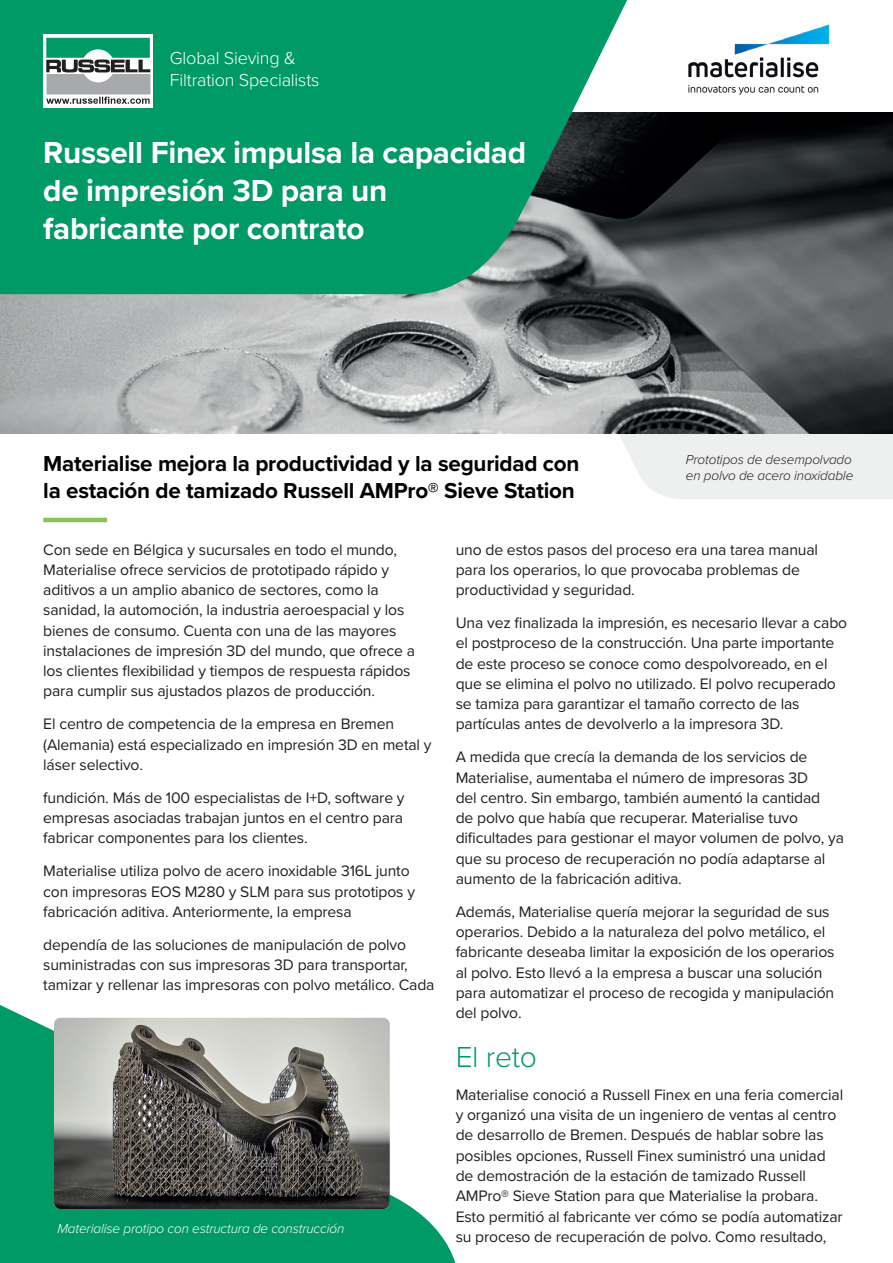
<style>
.page{position:relative;width:893px;height:1263px;background:#fff}
.page>*{position:absolute;margin:0;border:0;box-sizing:border-box;transform-origin:0 0}
.t1{font:700 31.5px/37.8px "Proxima Nova";letter-spacing:-.01em;color:#fff}
.Intro_head{font:300 30px "Proxima Nova";letter-spacing:-.01em;color:#009a67}
.Sub_head{font:700 22.35px/26.8px "Proxima Nova";letter-spacing:-.01em;color:#000}
.t2{font:300 18px/21.6px "Proxima Nova";letter-spacing:-.01em;color:#fff}
.Body_2{font:15.75px/20.2px "Proxima Nova";letter-spacing:-.01em;color:#231f20}
.Body_copy_small{font:italic 300 13.5px/16.2px "Proxima Nova";letter-spacing:-.01em;color:#231f20}
.Body_copy_small-2{font:italic 300 13.5px "Proxima Nova";letter-spacing:-.01em;color:#fff}
</style>
<div class="page">
<div style="left:619px;top:434px;width:274px;height:65px;background:#eeefef"></div>
<img style="left:0;top:113px;width:893px;height:321px">
<svg style="left:0;top:0;width:651px;height:299px;background:#139369"></svg>
<div style="left:43px;top:34px;width:110px;height:74px;background:#fff"></div>
<svg style="left:46px;top:37px;width:105px;height:58px"></svg>
<svg style="left:46px;top:38px;width:104px;height:66px"></svg>
<hr style="left:43px;top:518px;width:64px;height:4px;background:#89c258">
<svg style="left:0;top:1005px;width:456px;height:258px;fill:#009a67"></svg>
<img style="left:54px;top:1018px;width:336px;height:191px">
<img style="left:688px;top:24px;width:141px;height:71px">
<p class="t2" style="left:170px;top:46px;width:151px">Global Sieving &amp;<br>Filtration Specialists</p>
<p class="t1" style="left:43px;top:133px;width:484px">Russell Finex impulsa la capacidad de impresión 3D para un fabricante por contrato</p>
<p class="Sub_head" style="left:43px;top:449px;width:538px">Materialise mejora la productividad y la seguridad con la estación de tamizado Russell AMPro® Sieve Station</p>
<p class="Body_copy_small" style="left:686px;top:450px;width:169px">Prototipos de desempolvado en polvo de acero inoxidable</p>
<p class="Body_2" style="left:43px;top:539px;width:373px">Con sede en Bélgica y sucursales en todo el mundo, Materialise ofrece servicios de prototipado rápido y aditivos a un amplio abanico de sectores, como la sanidad, la automoción, la industria aeroespacial y los bienes de consumo. Cuenta con una de las mayores instalaciones de impresión 3D del mundo, que ofrece a los clientes flexibilidad y tiempos de respuesta rápidos para cumplir sus ajustados plazos de producción.</p>
<p class="Body_2" style="left:43px;top:713px;width:390px">El centro de competencia de la empresa en Bremen (Alemania) está especializado en impresión 3D en metal y láser selectivo.</p>
<p class="Body_2" style="left:43px;top:787px;width:363px;text-align:justify">fundición. Más de 100 especialistas de I+D, software y empresas asociadas trabajan juntos en el centro para fabricar componentes para los clientes.</p>
<p class="Body_2" style="left:43px;top:860px;width:373px">Materialise utiliza polvo de acero inoxidable 316L junto con impresoras EOS M280 y SLM para sus prototipos y fabricación aditiva. Anteriormente, la empresa</p>
<p class="Body_2" style="left:43px;top:934px;width:393px">dependía de las soluciones de manipulación de polvo suministradas con sus impresoras 3D para transportar, tamizar y rellenar las impresoras con polvo metálico. Cada</p>
<p class="Body_copy_small-2" style="left:57px;top:1219px;width:288px">Materialise protipo con estructura de construcción</p>
<p class="Body_2" style="left:456px;top:539px;width:364px">uno de estos pasos del proceso era una tarea manual para los operarios, lo que provocaba problemas de productividad y seguridad.</p>
<p class="Body_2" style="left:456px;top:612px;width:393px">Una vez finalizada la impresión, es necesario llevar a cabo el postproceso de la construcción. Una parte importante de este proceso se conoce como despolvoreado, en el que se elimina el polvo no utilizado. El polvo recuperado se tamiza para garantizar el tamaño correcto de las partículas antes de devolverlo a la impresora 3D.</p>
<p class="Body_2" style="left:456px;top:746px;width:390px">A medida que crecía la demanda de los servicios de Materialise, aumentaba el número de impresoras 3D<br>del centro. Sin embargo, también aumentó la cantidad<br>de polvo que había que recuperar. Materialise tuvo dificultades para gestionar el mayor volumen de polvo, ya que su proceso de recuperación no podía adaptarse al aumento de la fabricación aditiva.</p>
<p class="Body_2" style="left:456px;top:901px;width:380px">Además, Materialise quería mejorar la seguridad de sus operarios. Debido a la naturaleza del polvo metálico, el fabricante deseaba limitar la exposición de los operarios al polvo. Esto llevó a la empresa a buscar una solución para automatizar el proceso de recogida y manipulación del polvo.</p>
<p class="Intro_head" style="left:456px;top:1034px;width:83px">El reto</p>
<p class="Body_2" style="left:456px;top:1084px;width:389px">Materialise conoció a Russell Finex en una feria comercial y organizó una visita de un ingeniero de ventas al centro de desarrollo de Bremen. Después de hablar sobre las posibles opciones, Russell Finex suministró una unidad de demostración de la estación de tamizado Russell AMPro® Sieve Station para que Materialise la probara.<br>Esto permitió al fabricante ver cómo se podía automatizar su proceso de recuperación de polvo. Como resultado,</p>
</div>
